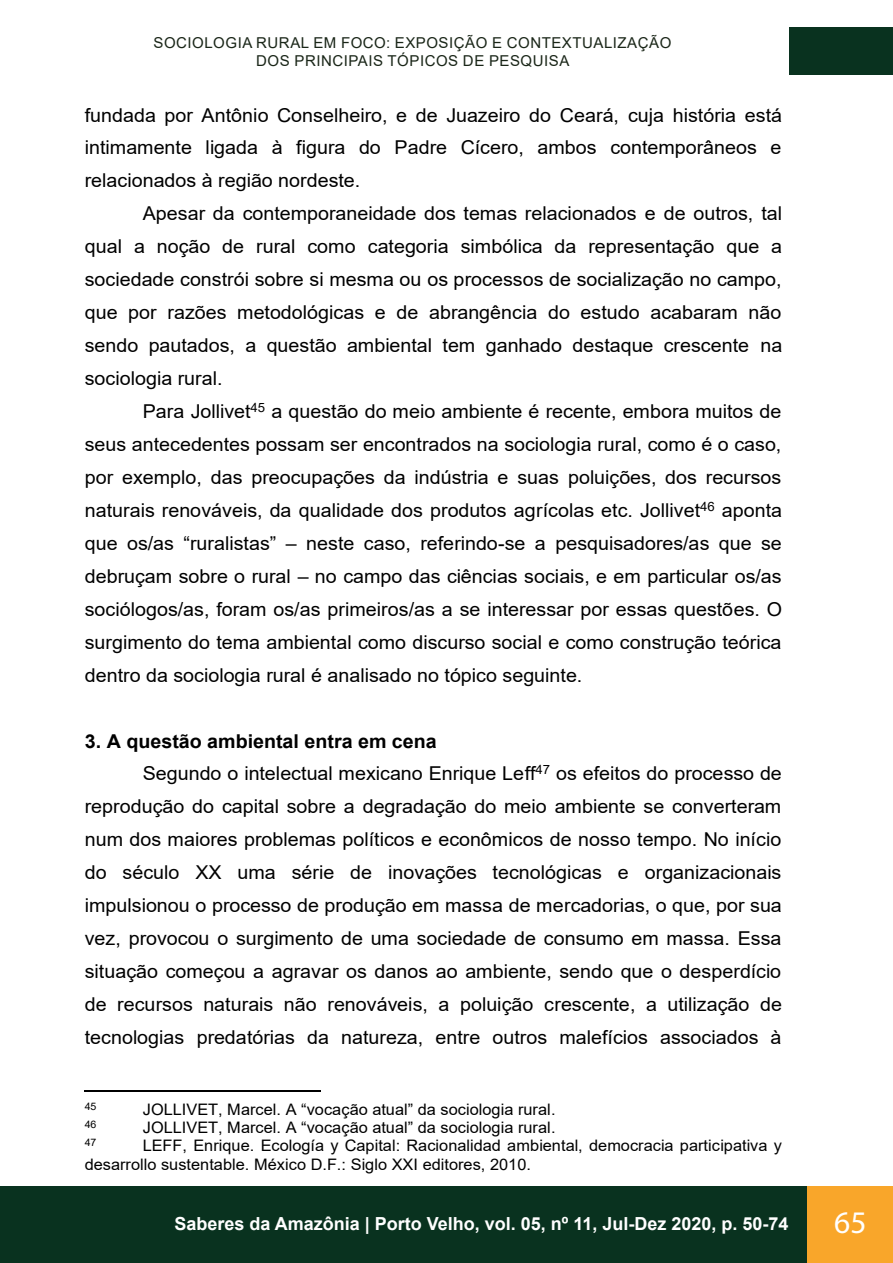
<style>
.page{position:relative;width:893px;height:1263px;background:#fff}
.page>*{position:absolute;margin:0;border:0;box-sizing:border-box;transform-origin:0 0}
.t1{font:31.5px "Myriad Pro";color:#fff}
.t2{font:19.05px "Arial";color:#000}
.t3{font:700 19.05px "Arial";color:#000}
.t4{font:700 18px "Arial";color:#fff}
.t5{font:15.9px/18.3px "Arial";color:#000}
.t6{font:15px/18px "Arial";letter-spacing:.035em;color:#1a2618;text-align:center}
.t7{font:10.35px "Arial";color:#000}
</style>
<div class="page">
<div style="left:789px;top:28px;width:104px;height:47px;background:#09321f"></div>
<div style="left:0;top:1186px;width:893px;height:77px;background:#09321f"></div>
<div style="left:808px;top:1186px;width:85px;height:77px;background:#f9a62a"></div>
<hr style="left:85px;top:1091px;width:236px;height:1px;background:#000">
<p class="t6" style="left:153px;top:34px;width:519px">SOCIOLOGIA RURAL EM FOCO: EXPOSIÇÃO E CONTEXTUALIZAÇÃO<br>DOS PRINCIPAIS TÓPICOS DE PESQUISA</p>
<p class="t2" style="left:85px;top:102px;width:699px">fundada por Antônio Conselheiro, e de Juazeiro do Ceará, cuja história está</p>
<p class="t2" style="left:85px;top:135px;width:698px">intimamente ligada à figura do Padre Cícero, ambos contemporâneos e</p>
<p class="t2" style="left:85px;top:168px;width:277px">relacionados à região nordeste.</p>
<p class="t2" style="left:143px;top:200px;width:641px">Apesar da contemporaneidade dos temas relacionados e de outros, tal</p>
<p class="t2" style="left:85px;top:234px;width:699px">qual a noção de rural como categoria simbólica da representação que a</p>
<p class="t2" style="left:85px;top:266px;width:698px">sociedade constrói sobre si mesma ou os processos de socialização no campo,</p>
<p class="t2" style="left:85px;top:299px;width:698px">que por razões metodológicas e de abrangência do estudo acabaram não</p>
<p class="t2" style="left:85px;top:332px;width:699px">sendo pautados, a questão ambiental tem ganhado destaque crescente na</p>
<p class="t2" style="left:85px;top:365px;width:139px">sociologia rural.</p>
<p class="t2" style="left:143px;top:398px;width:640px">Para Jollivet<sup>45</sup> a questão do meio ambiente é recente, embora muitos de</p>
<p class="t2" style="left:85px;top:431px;width:698px">seus antecedentes possam ser encontrados na sociologia rural, como é o caso,</p>
<p class="t2" style="left:85px;top:464px;width:698px">por exemplo, das preocupações da indústria e suas poluições, dos recursos</p>
<p class="t2" style="left:85px;top:497px;width:699px">naturais renováveis, da qualidade dos produtos agrícolas etc. Jollivet<sup>46</sup> aponta</p>
<p class="t2" style="left:85px;top:530px;width:698px">que os/as “ruralistas” – neste caso, referindo-se a pesquisadores/as que se</p>
<p class="t2" style="left:85px;top:563px;width:698px">debruçam sobre o rural – no campo das ciências sociais, e em particular os/as</p>
<p class="t2" style="left:85px;top:596px;width:699px">sociólogos/as, foram os/as primeiros/as a se interessar por essas questões. O</p>
<p class="t2" style="left:85px;top:629px;width:698px">surgimento do tema ambiental como discurso social e como construção teórica</p>
<p class="t2" style="left:85px;top:662px;width:499px">dentro da sociologia rural é analisado no tópico seguinte.</p>
<p class="t3" style="left:85px;top:727px;width:354px">3. A questão ambiental entra em cena</p>
<p class="t2" style="left:143px;top:761px;width:640px">Segundo o intelectual mexicano Enrique Leff<sup>47</sup> os efeitos do processo de</p>
<p class="t2" style="left:85px;top:794px;width:698px">reprodução do capital sobre a degradação do meio ambiente se converteram</p>
<p class="t2" style="left:85px;top:826px;width:698px">num dos maiores problemas políticos e econômicos de nosso tempo. No início</p>
<p class="t2" style="left:85px;top:859px;width:698px">do século XX uma série de inovações tecnológicas e organizacionais</p>
<p class="t2" style="left:85px;top:892px;width:699px">impulsionou o processo de produção em massa de mercadorias, o que, por sua</p>
<p class="t2" style="left:85px;top:925px;width:698px">vez, provocou o surgimento de uma sociedade de consumo em massa. Essa</p>
<p class="t2" style="left:85px;top:958px;width:698px">situação começou a agravar os danos ao ambiente, sendo que o desperdício</p>
<p class="t2" style="left:85px;top:991px;width:699px">de recursos naturais não renováveis, a poluição crescente, a utilização de</p>
<p class="t2" style="left:85px;top:1024px;width:698px">tecnologias predatórias da natureza, entre outros malefícios associados à</p>
<p class="t7" style="left:85px;top:1099px;width:13px">45</p>
<p class="t5" style="left:143px;top:1100px;width:414px">JOLLIVET, Marcel. A “vocação atual” da sociologia rural.</p>
<p class="t7" style="left:85px;top:1117px;width:13px">46</p>
<p class="t5" style="left:143px;top:1118px;width:414px">JOLLIVET, Marcel. A “vocação atual” da sociologia rural.</p>
<p class="t7" style="left:85px;top:1136px;width:13px">47</p>
<p class="t5" style="left:85px;top:1136px;width:699px;text-indent:58px">LEFF, Enrique. Ecología y Capital: Racionalidad ambiental, democracia participativa y desarrollo sustentable. México D.F.: Siglo XXI editores, 2010.</p>
<p class="t4" style="left:174px;top:1211px;width:616px">Saberes da Amazônia | Porto Velho, vol. 05, nº 11, Jul-Dez 2020, p. 50-74</p>
<h1 class="t1" style="left:834px;top:1202px;width:34px">65</h1>
</div>
